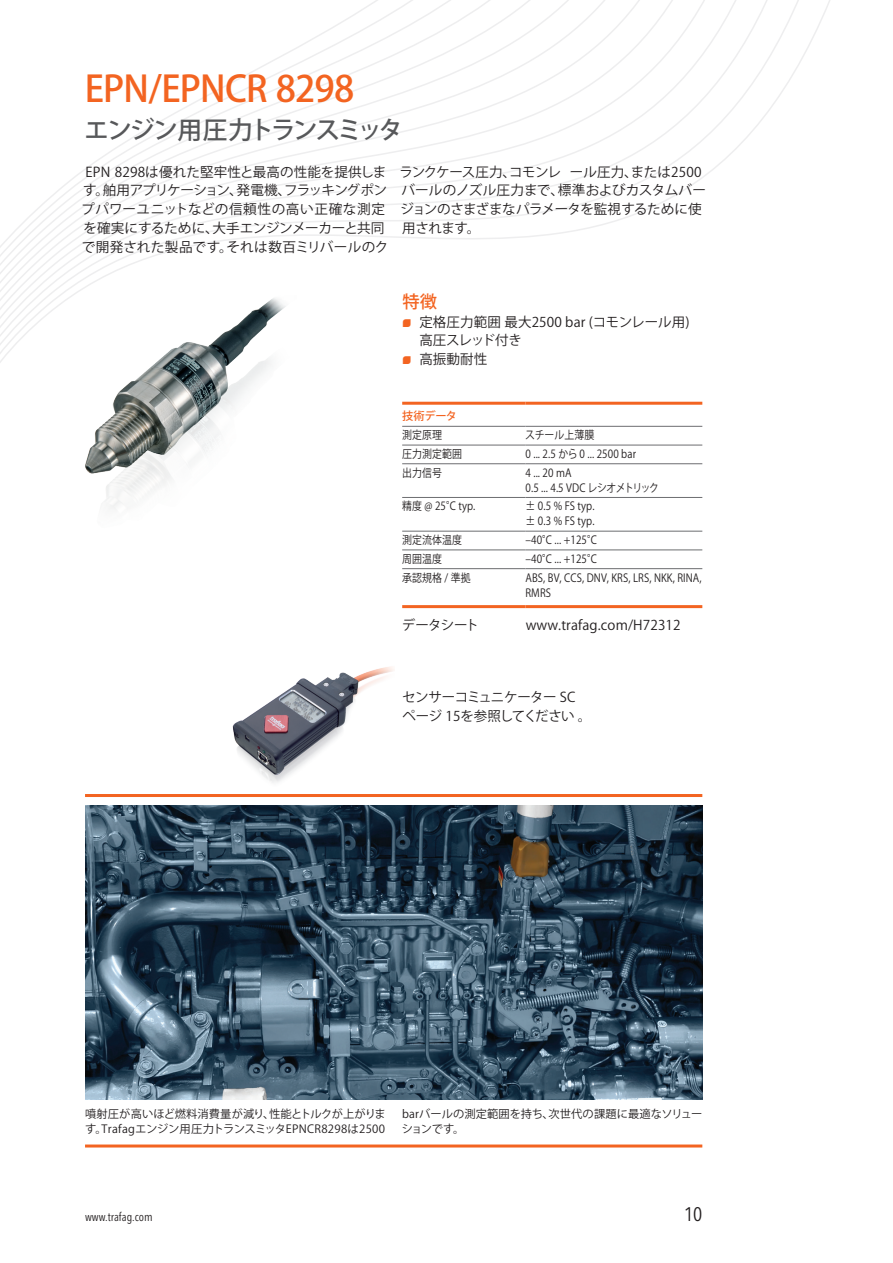
<style>
.page{position:relative;width:893px;height:1263px;background:#fff}
.page>*{position:absolute;margin:0;border:0;box-sizing:border-box;transform-origin:0 0}
.t1{font:500 36px "Koz Go Pro";letter-spacing:-.025em;color:#f36421}
.t2{font:500 24.75px "Koz Go Pro";letter-spacing:-.095em;color:#57585a}
.t3{font:condensed 19.5px "Avenir Next LT Pro";color:#231f20}
.t4{font:500 17.25px "Koz Go Pro";color:#f36421}
.t5{font:13.5px/18.8px "Koz Go Pro";color:#231f20;text-align:center}
.t6{font:13.5px/18.8px "Koz Go Pro";letter-spacing:-.02em;color:#231f20}
.t7{font:13.5px/18.8px "Koz Go Pro";letter-spacing:-.04em;color:#231f20}
.t8{font:13.5px "Koz Go Pro";letter-spacing:-.03em;color:#231f20}
.t9{font:condensed 12px "Avenir Next LT Pro";color:#231f20}
.t10{font:11.25px/15px "Koz Go Pro";letter-spacing:.01em;color:#231f20;scale:.88 1}
.t11{font:11.25px/15px "Koz Go Pro";letter-spacing:.01em;color:#231f20}
.t12{font:11.25px/15px "Koz Go Pro";letter-spacing:-.03em;color:#231f20;scale:.88 1}
.t13{font:500 11.25px "Koz Go Pro";letter-spacing:-.025em;color:#f36421}
.s1{font-family:"Trafag Pictos";font-size:10.5px;color:#f36421}
</style>
<div class="page">
<svg style="left:0;top:0;width:830px;height:609px"></svg>
<hr style="left:402px;top:426px;width:123px;height:1px;background:#6c6d70">
<hr style="left:525px;top:426px;width:177px;height:1px;background:#6c6d70">
<hr style="left:402px;top:445px;width:123px;height:1px;background:#6c6d70">
<hr style="left:525px;top:445px;width:177px;height:1px;background:#6c6d70">
<hr style="left:402px;top:463px;width:123px;height:1px;background:#6c6d70">
<hr style="left:525px;top:463px;width:177px;height:1px;background:#6c6d70">
<hr style="left:402px;top:497px;width:123px;height:1px;background:#6c6d70">
<hr style="left:525px;top:497px;width:177px;height:1px;background:#6c6d70">
<hr style="left:402px;top:531px;width:123px;height:1px;background:#6c6d70">
<hr style="left:525px;top:531px;width:177px;height:1px;background:#6c6d70">
<hr style="left:402px;top:549px;width:123px;height:1px;background:#6c6d70">
<hr style="left:525px;top:549px;width:177px;height:1px;background:#6c6d70">
<hr style="left:402px;top:568px;width:123px;height:1px;background:#6c6d70">
<hr style="left:525px;top:568px;width:177px;height:1px;background:#6c6d70">
<hr style="left:402px;top:402px;width:123px;height:3px;background:#f36421">
<hr style="left:525px;top:402px;width:177px;height:3px;background:#f36421">
<hr style="left:402px;top:605px;width:123px;height:3px;background:#f36421">
<hr style="left:525px;top:605px;width:177px;height:3px;background:#f36421">
<hr style="left:85px;top:794px;width:617px;height:3px;background:#f36421">
<hr style="left:85px;top:1144px;width:617px;height:3px;background:#f36421">
<img style="left:232px;top:667px;width:162px;height:116px">
<img style="left:85px;top:805px;width:617px;height:294px">
<img style="left:44px;top:295px;width:253px;height:253px">
<h1 class="t1" style="left:85px;top:65px;width:271px">EPN/EPNCR 8298</h1>
<h2 class="t2" style="left:84px;top:114px;width:320px">エンジン用圧力トランスミッタ</h2>
<p class="t5" style="left:81px;top:163px;width:309px">EPN 8298は優れた堅牢性と最高の性能を提供します。舶用アプリケーション、発電機、フラッキングポンプパワーユニットなどの信頼性の高い正確な測定を確実にするために、大手エンジンメーカーと共同で開発された製品です。それは数百ミリバールのク</p>
<p class="t6" style="left:399px;top:163px;width:308px">ランクケース圧力、コモンレ ール圧力、または2500バールのノズル圧力まで、標準およびカスタムバージョンのさまざまなパラメータを監視するために使用されます。</p>
<p class="t4" style="left:402px;top:291px;width:36px">特徴</p>
<p class="t5" style="left:402px;top:313px;width:289px"><span class="s1">N</span> 定格圧力範囲 最大2500 bar (コモンレール用)</p>
<p class="t8" style="left:419px;top:332px;width:104px">高圧スレッド付き</p>
<p class="t5" style="left:402px;top:350px;width:87px"><span class="s1">N</span> 高振動耐性</p>
<p class="t13" style="left:402px;top:409px;width:57px">技術データ</p>
<p class="t10" style="left:402px;top:428px;width:47px">測定原理</p>
<p class="t10" style="left:525px;top:428px;width:80px">スチール上薄膜</p>
<p class="t10" style="left:402px;top:447px;width:70px">圧力測定範囲</p>
<p class="t10" style="left:525px;top:447px;width:127px">0 ... 2.5 から 0 ... 2500 bar</p>
<p class="t10" style="left:402px;top:465px;width:47px">出力信号</p>
<p class="t12" style="left:525px;top:465px;width:153px">4 ... 20 mA<br>0.5 ... 4.5 VDC レシオメトリック</p>
<p class="t10" style="left:402px;top:499px;width:85px">精度 @ 25°C typ.</p>
<p class="t10" style="left:525px;top:499px;width:80px">± 0.5 % FS typ. ± 0.3 % FS typ.</p>
<p class="t10" style="left:402px;top:533px;width:70px">測定流体温度</p>
<p class="t10" style="left:525px;top:533px;width:83px">–40°C ... +125°C</p>
<p class="t10" style="left:402px;top:551px;width:47px">周囲温度</p>
<p class="t10" style="left:525px;top:551px;width:83px">–40°C ... +125°C</p>
<p class="t10" style="left:402px;top:570px;width:79px">承認規格 / 準拠</p>
<p class="t10" style="left:525px;top:570px;width:202px">ABS, BV, CCS, DNV, KRS, LRS, NKK, RINA,<br>RMRS</p>
<p class="t5" style="left:402px;top:616px;width:79px">データシート</p>
<p class="t5" style="left:526px;top:616px;width:156px">www.trafag.com/H72312</p>
<p class="t7" style="left:402px;top:688px;width:191px">センサーコミュニケーター SCページ 15を参照してください 。</p>
<p class="t11" style="left:85px;top:1107px;width:302px">噴射圧が高いほど燃料消費量が減り、性能とトルクが上がります。Trafagエンジン用圧力トランスミッタEPNCR8298は2500</p>
<p class="t11" style="left:402px;top:1107px;width:302px">barバールの測定範囲を持ち、次世代の課題に最適なソリューションです。</p>
<p class="t9" style="left:85px;top:1209px;width:69px">www.trafag.com</p>
<h3 class="t3" style="left:684px;top:1202px;width:20px">10</h3>
</div>
